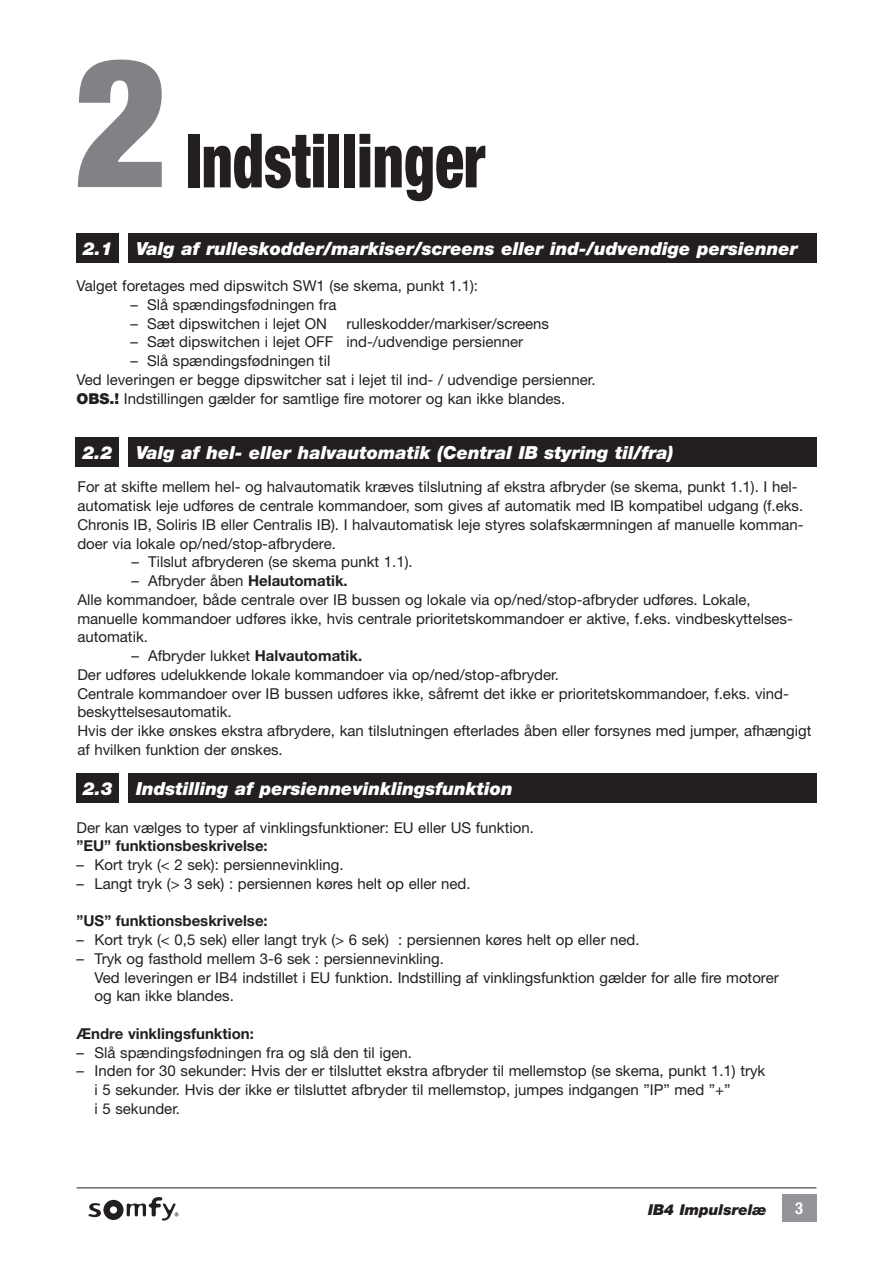
<style>
.page{position:relative;width:893px;height:1263px;background:#fff}
.page>*{position:absolute;margin:0;border:0;box-sizing:border-box;transform-origin:0 0}
.t1{font:900 condensed 180px "Helvetica Neue";color:#808285}
.t2{font:900 condensed 75px "Helvetica Neue";color:#231f20;scale:.8 1}
.t3{font:italic 900 18px "Helvetica Neue";color:#fff}
.t4{font:700 condensed 16.5px "Helvetica Neue";color:#fff}
.t5{font:15px/18.8px "Helvetica Neue";color:#231f20}
.t6{font:700 15px "Helvetica Neue";color:#231f20}
.t7{font:italic 900 15px "Helvetica Neue";color:#231f20}
.s1{font-weight:900}
.s2{font-weight:700}
</style>
<div class="page">
<div style="left:782px;top:1194px;width:34px;height:27px;background:#939598"></div>
<hr style="left:77px;top:1187px;width:739px;height:1px;background:#231f20">
<svg style="left:88px;top:1197px;width:90px;height:23px"></svg>
<div style="left:76px;top:233px;width:43px;height:30px;background:#231f20"></div>
<div style="left:76px;top:437px;width:43px;height:30px;background:#231f20"></div>
<div style="left:77px;top:773px;width:42px;height:30px;background:#231f20"></div>
<div style="left:128px;top:233px;width:688px;height:30px;background:#231f20"></div>
<div style="left:128px;top:437px;width:688px;height:30px;background:#231f20"></div>
<div style="left:128px;top:773px;width:688px;height:30px;background:#231f20"></div>
<h1 class="t1" style="left:74px;top:56px;width:95px">2</h1>
<h2 class="t2" style="left:186px;top:133px;width:375px">Indstillinger</h2>
<p class="t3" style="left:83px;top:242px;width:32px">2.1</p>
<p class="t3" style="left:136px;top:242px;width:663px">Valg af rulleskodder/markiser/screens eller ind-/udvendige persienner</p>
<p class="t5" style="left:77px;top:277px;width:403px">Valget foretages med dipswitch SW1 (se skema, punkt 1.1):</p>
<p class="t5" style="left:131px;top:296px;width:207px">– Slå spændingsfødningen fra</p>
<p class="t5" style="left:131px;top:315px;width:198px">– Sæt dipswitchen i lejet ON</p>
<p class="t5" style="left:347px;top:315px;width:204px">rulleskodder/markiser/screens</p>
<p class="t5" style="left:131px;top:334px;width:394px">– Sæt dipswitchen i lejet OFF ind-/udvendige persienner</p>
<p class="t5" style="left:77px;top:352px;width:521px;text-indent:54px">– Slå spændingsfødningen til<br>Ved leveringen er begge dipswitcher sat i lejet til ind- / udvendige persienner.<br><span class="s1">OBS.!</span> Indstillingen gælder for samtlige fire motorer og kan ikke blandes.</p>
<p class="t3" style="left:82px;top:446px;width:32px">2.2</p>
<p class="t3" style="left:136px;top:446px;width:539px">Valg af hel- eller halvautomatik (Central IB styring til/fra)</p>
<p class="t5" style="left:77px;top:479px;width:728px">For at skifte mellem hel- og halvautomatik kræves tilslutning af ekstra afbryder (se skema, punkt 1.1). I hel&shy;automatisk leje udføres de centrale kommandoer, som gives af automatik med IB kompatibel udgang (f.eks.<br>Chronis IB, Soliris IB eller Centralis IB). I halvautomatisk leje styres solafskærmningen af manuelle komman&shy;doer via lokale op/ned/stop-afbrydere.</p>
<p class="t5" style="left:131px;top:554px;width:283px">– Tilslut afbryderen (se skema punkt 1.1).</p>
<p class="t5" style="left:77px;top:572px;width:717px;text-indent:54px">– Afbryder åben <span class="s2">Helautomatik.<br></span>Alle kommandoer, både centrale over IB bussen og lokale via op/ned/stop-afbryder udføres. Lokale, manuelle kommandoer udføres ikke, hvis centrale prioritetskommandoer er aktive, f.eks. vindbeskyttelses&shy;automatik.</p>
<p class="t5" style="left:77px;top:647px;width:736px;text-indent:54px">– Afbryder lukket <span class="s2">Halvautomatik.<br></span>Der udføres udelukkende lokale kommandoer via op/ned/stop-afbryder.<br>Centrale kommandoer over IB bussen udføres ikke, såfremt det ikke er prioritetskommandoer, f.eks. vind&shy;beskyttelsesautomatik.<br>Hvis der ikke ønskes ekstra afbrydere, kan tilslutningen efterlades åben eller forsynes med jumper, afhængigt af hvilken funktion der ønskes.</p>
<p class="t3" style="left:83px;top:782px;width:32px">2.3</p>
<p class="t3" style="left:136px;top:782px;width:378px">Indstilling af persiennevinklingsfunktion</p>
<p class="t5" style="left:77px;top:819px;width:459px">Der kan vælges to typer af vinklingsfunktioner: EU eller US funktion.</p>
<p class="t6" style="left:77px;top:840px;width:193px">”EU” funktionsbeskrivelse:</p>
<p class="t5" style="left:77px;top:856px;width:269px">– Kort tryk (&lt; 2 sek): persiennevinkling.</p>
<p class="t5" style="left:77px;top:875px;width:395px">– Langt tryk (&gt; 3 sek) : persiennen køres helt op eller ned.</p>
<p class="t6" style="left:77px;top:915px;width:193px">”US” funktionsbeskrivelse:</p>
<p class="t5" style="left:77px;top:931px;width:565px">– Kort tryk (&lt; 0,5 sek) eller langt tryk (&gt; 6 sek) : persiennen køres helt op eller ned.</p>
<p class="t5" style="left:95px;top:950px;width:686px;text-indent:-18px">– Tryk og fasthold mellem 3-6 sek : persiennevinkling.<br>Ved leveringen er IB4 indstillet i EU funktion. Indstilling af vinklingsfunktion gælder for alle fire motorer og kan ikke blandes.</p>
<p class="t6" style="left:77px;top:1028px;width:179px">Ændre vinklingsfunktion:</p>
<p class="t5" style="left:77px;top:1044px;width:337px">– Slå spændingsfødningen fra og slå den til igen.</p>
<p class="t5" style="left:95px;top:1063px;width:672px;text-indent:-18px">– Inden for 30 sekunder: Hvis der er tilsluttet ekstra afbryder til mellemstop (se skema, punkt 1.1) tryk i 5 sekunder. Hvis der ikke er tilsluttet afbryder til mellemstop, jumpes indgangen ”IP” med ”+”<br>i 5 sekunder.</p>
<p class="t7" style="left:648px;top:1204px;width:120px">IB4 Impulsrelæ</p>
<p class="t4" style="left:795px;top:1199px;width:9px">3</p>
</div>
